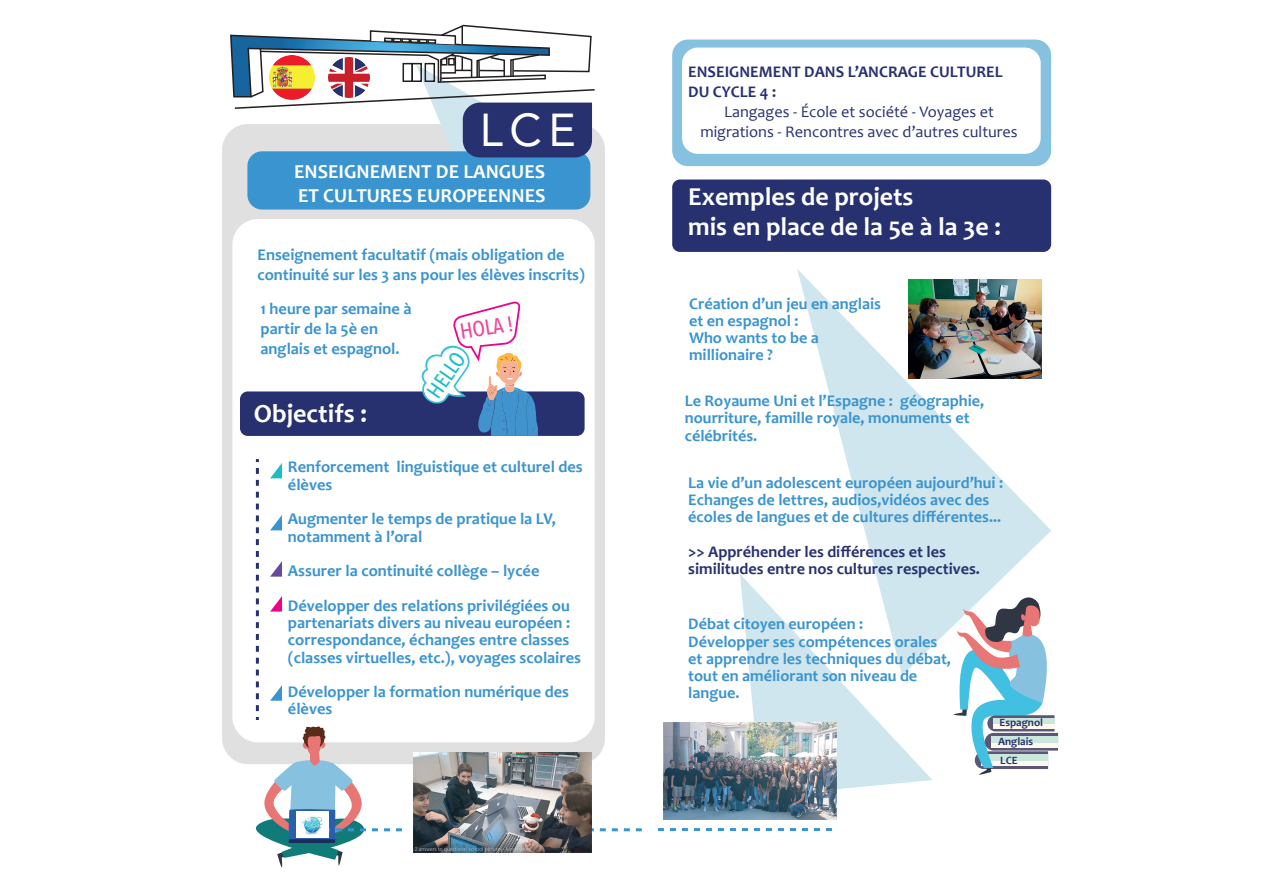
<style>
.page{position:relative;width:1263px;height:893px;background:#fff}
.page>*{position:absolute;margin:0;border:0;box-sizing:border-box;transform-origin:0 0}
.t1{font:46.05px "Avenir";color:#fff}
.t2{font:700 26.25px "Candara";color:#fff}
.t3{font:700 25.95px/29.5px "Candara";color:#fff}
.t4{font:500 21.6px "Avenir Next Condensed";color:#1cbdc9}
.t5{font:500 21.6px "Avenir Next Condensed";color:#ed4799}
.t6{font:700 19.95px/23.9px "Candara";color:#fff}
.t7{font:700 16.35px/17.2px "Candara";color:#3a94cf}
.t8{font:700 16.2px/17.1px "Candara";color:#3a94cf}
.t9{font:700 16.2px/20px "Candara";color:#27316f}
.t10{font:16.2px/20px "Candara";color:#27316f;text-align:center}
.t11{font:700 11.1px/18.8px "Candara";color:#27316f}
</style>
<div class="page">
<svg style="left:591px;top:828px;width:51px;height:3px"></svg>
<div style="left:222px;top:124px;width:383px;height:640px;background:#dfe0df;border-radius:26px"></div>
<div style="left:232px;top:219px;width:363px;height:523px;background:#fff;border-radius:26px"></div>
<div style="left:240px;top:391px;width:345px;height:45px;background:#27316f;border-radius:8px"></div>
<div style="left:247px;top:151px;width:343px;height:59px;background:#3a94cf;border-radius:15px"></div>
<svg style="left:270px;top:463px;width:12px;height:15px"></svg>
<svg style="left:270px;top:515px;width:12px;height:15px"></svg>
<svg style="left:270px;top:561px;width:12px;height:16px"></svg>
<svg style="left:270px;top:596px;width:12px;height:16px"></svg>
<svg style="left:270px;top:685px;width:12px;height:16px"></svg>
<svg style="left:422px;top:302px;width:116px;height:134px"></svg>
<svg style="left:230px;top:24px;width:365px;height:178px"></svg>
<svg style="left:256px;top:459px;width:3px;height:252px"></svg>
<svg style="left:242px;top:726px;width:164px;height:141px"></svg>
<img style="left:296px;top:811px;width:32px;height:27px">
<img style="left:414px;top:753px;width:177px;height:99px">
<svg style="left:797px;top:269px;width:254px;height:376px"></svg>
<svg style="left:740px;top:574px;width:193px;height:222px"></svg>
<div style="left:672px;top:40px;width:379px;height:126px;background:#87c1e0;border-radius:16px"></div>
<div style="left:682px;top:48px;width:359px;height:106px;background:#fff;border-radius:16px"></div>
<div style="left:672px;top:179px;width:379px;height:73px;background:#27316f;border-radius:8px"></div>
<svg style="left:658px;top:828px;width:174px;height:3px"></svg>
<svg style="left:953px;top:593px;width:106px;height:182px"></svg>
<svg style="left:991px;top:742px;width:67px;height:6px"></svg>
<div style="left:991px;top:736px;width:67px;height:6px;background:#cbe7db"></div>
<img style="left:664px;top:723px;width:172px;height:96px">
<img style="left:908px;top:279px;width:133px;height:100px">
<h1 class="t1" style="left:480px;top:93px;width:98px">L C E</h1>
<p class="t6" style="left:294px;top:160px;width:253px">ENSEIGNEMENT DE LANGUES<br>ET CULTURES EUROPEENNES</p>
<p class="t7" style="left:257px;top:244px;width:329px;line-height:20.1px">Enseignement facultatif (mais obligation de continuité sur les 3 ans pour les élèves inscrits)</p>
<p class="t7" style="left:260px;top:298px;width:152px;line-height:20.1px">1 heure par semaine à partir de la 5è en anglais et espagnol.</p>
<h3 class="t5" style="left:458px;top:319px;width:55px;rotate:-9deg">HOLA !</h3>
<h3 class="t4" style="left:421px;top:388px;width:51px;rotate:-55deg">HELLO</h3>
<h2 class="t2" style="left:254px;top:398px;width:115px">Objectifs :</h2>
<p class="t7" style="left:288px;top:458px;width:296px">Renforcement linguistique et culturel des élèves</p>
<p class="t7" style="left:288px;top:510px;width:270px">Augmenter le temps de pratique la LV, notamment à l’oral</p>
<p class="t7" style="left:288px;top:554px;width:283px;line-height:34.5px">Assurer la continuité collège – lycée<br>Développer des relations privilégiées ou</p>
<p class="t7" style="left:288px;top:614px;width:295px">partenariats divers au niveau européen : correspondance, échanges entre classes (classes virtuelles, etc.), voyages scolaires</p>
<p class="t7" style="left:288px;top:683px;width:283px">Développer la formation numérique des élèves</p>
<p class="t9" style="left:688px;top:62px;width:316px">ENSEIGNEMENT DANS L’ANCRAGE CULTUREL<br>DU CYCLE 4 :</p>
<p class="t10" style="left:700px;top:102px;width:319px">Langages - École et société - Voyages et migrations - Rencontres avec d’autres cultures</p>
<h3 class="t3" style="left:688px;top:182px;width:314px">Exemples de projets<br>mis en place de la 5e à la 3e :</h3>
<p class="t8" style="left:689px;top:295px;width:193px">Création d’un jeu en anglais et en espagnol :<br>Who wants to be a millionaire ?</p>
<p class="t8" style="left:685px;top:392px;width:301px">Le Royaume Uni et l’Espagne : géographie, nourriture, famille royale, monuments et célébrités.</p>
<p class="t8" style="left:688px;top:474px;width:316px">La vie d’un adolescent européen aujourd’hui :<br>Echanges de lettres, audios,vidéos avec des écoles de langues et de cultures différentes...</p>
<p class="t9" style="left:688px;top:543px;width:293px;line-height:17.1px">&gt;&gt; Appréhender les différences et les similitudes entre nos cultures respectives.</p>
<p class="t8" style="left:688px;top:616px;width:264px">Débat citoyen européen :<br>Développer ses compétences orales et apprendre les techniques du débat, tout en améliorant son niveau de langue.</p>
<p class="t11" style="left:998px;top:713px;width:47px">Espagnol<br>Anglais<br>LCE</p>
</div>
